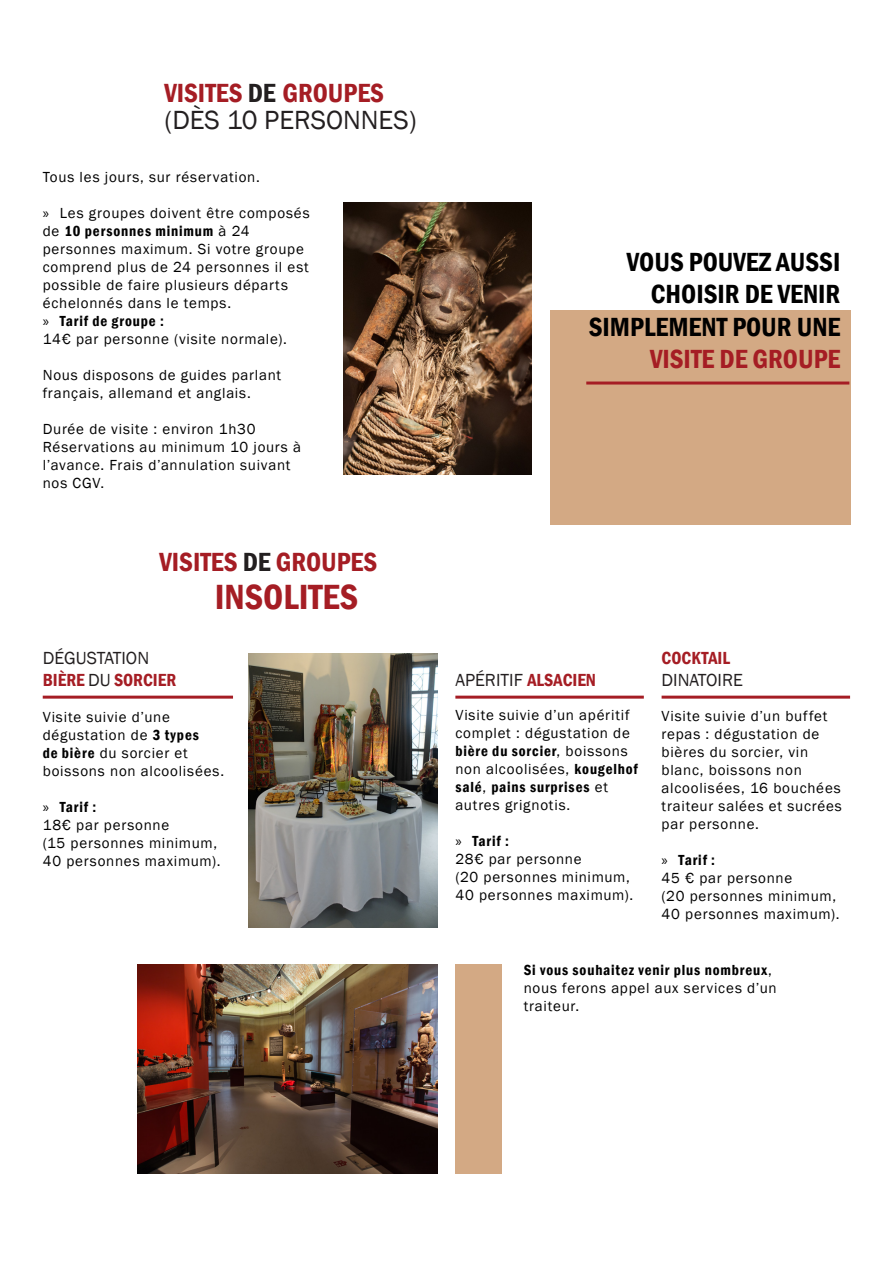
<style>
.page{position:relative;width:893px;height:1263px;background:#fff}
.page>*{position:absolute;margin:0;border:0;box-sizing:border-box;transform-origin:0 0}
.t1{font:600 condensed 36px "Franklin Gothic";color:#a51d24}
.t2{font:600 condensed 27px/32.4px "Franklin Gothic";color:#000;text-align:right}
.t3{font:600 condensed 27px "Franklin Gothic";color:#a51d24}
.t4{font:27px "Franklin Gothic";color:#231f20}
.t5{font:18px "Franklin Gothic";color:#231f20}
.t6{font:600 condensed 18px "Franklin Gothic";color:#a51d24}
.En-têtes_continus_Numéro_de_page{font:15px/18px "Franklin Gothic";letter-spacing:.05em;color:#000}
.t7{font:600 condensed 15px "Franklin Gothic";letter-spacing:.055em;color:#000}
.s1{color:#231f20}
.s2{font-family:"Myriad Pro"}
.s3{font-weight:600;font-stretch:condensed}
.s4{font-family:"Myriad Pro";font-weight:400;font-stretch:normal}
.s5{font-weight:400;font-stretch:normal;color:#231f20}
.s6{color:#a51d24}
.s7{font-weight:600;font-stretch:condensed;color:#a51d24}
</style>
<div class="page">
<div style="left:455px;top:964px;width:46px;height:210px;background:#d3a984"></div>
<div style="left:550px;top:310px;width:300px;height:214px;background:#d3a984"></div>
<hr style="left:586px;top:381px;width:263px;height:3px;background:#a51d24">
<img style="left:343px;top:202px;width:188px;height:273px">
<img style="left:249px;top:653px;width:189px;height:274px">
<hr style="left:43px;top:696px;width:190px;height:3px;background:#a51d24">
<hr style="left:455px;top:696px;width:189px;height:3px;background:#a51d24">
<hr style="left:662px;top:696px;width:188px;height:3px;background:#a51d24">
<img style="left:137px;top:964px;width:300px;height:210px">
<p class="t3" style="left:164px;top:75px;width:221px">VISITES <span class="s1">DE</span> GROUPES</p>
<p class="t4" style="left:164px;top:103px;width:254px">(DÈS 10 PERSONNES)</p>
<p class="En-têtes_continus_Numéro_de_page" style="left:43px;top:168px;width:219px">Tous les jours, sur réservation.</p>
<p class="En-têtes_continus_Numéro_de_page" style="left:43px;top:204px;width:268px"><span class="s2">»</span> Les groupes doivent être composés de <span class="s3">10 personnes minimum</span> à 24 personnes maximum. Si votre groupe comprend plus de 24 personnes il est possible de faire plusieurs départs échelonnés dans le temps.</p>
<p class="t7" style="left:43px;top:311px;width:123px"><span class="s4">»</span> Tarif de groupe :</p>
<p class="En-têtes_continus_Numéro_de_page" style="left:43px;top:330px;width:246px">14€ par personne (visite normale).</p>
<p class="En-têtes_continus_Numéro_de_page" style="left:43px;top:366px;width:240px">Nous disposons de guides parlant français, allemand et anglais.</p>
<p class="En-têtes_continus_Numéro_de_page" style="left:43px;top:420px;width:214px">Durée de visite : environ 1h30</p>
<p class="En-têtes_continus_Numéro_de_page" style="left:43px;top:438px;width:260px">Réservations au minimum 10 jours à l’avance. Frais d’annulation suivant nos CGV.</p>
<p class="t3" style="left:159px;top:544px;width:219px">VISITES <span class="s1">DE</span> GROUPES</p>
<p class="t1" style="left:215px;top:572px;width:145px">INSOLITES</p>
<p class="t5" style="left:43px;top:647px;width:108px">DÉGUSTATION</p>
<p class="t6" style="left:43px;top:668px;width:135px">BIÈRE <span class="s5">DU</span> SORCIER</p>
<p class="En-têtes_continus_Numéro_de_page" style="left:43px;top:708px;width:183px">Visite suivie d’une dégustation de <span class="s3">3 types<br>de bière</span> du sorcier et boissons non alcoolisées.</p>
<p class="t7" style="left:43px;top:797px;width:55px"><span class="s4">»</span> Tarif :</p>
<p class="En-têtes_continus_Numéro_de_page" style="left:43px;top:816px;width:128px">18€ par personne</p>
<p class="En-têtes_continus_Numéro_de_page" style="left:43px;top:834px;width:179px">(15 personnes minimum,<br>40 personnes maximum).</p>
<p class="t2" style="left:589px;top:245px;width:253px">VOUS POUVEZ AUSSI<br>CHOISIR DE VENIR<br>SIMPLEMENT POUR UNE<br><span class="s6">VISITE DE GROUPE</span></p>
<p class="t5" style="left:455px;top:668px;width:142px">APÉRITIF <span class="s7">ALSACIEN</span></p>
<p class="En-têtes_continus_Numéro_de_page" style="left:455px;top:706px;width:184px">Visite suivie d’un apéritif complet : dégustation de <span class="s3">bière du sorcier</span>, boissons non alcoolisées, <span class="s3">kougelhof salé</span>, <span class="s3">pains surprises</span> et autres grignotis.</p>
<p class="t7" style="left:455px;top:831px;width:55px"><span class="s4">»</span> Tarif :</p>
<p class="En-têtes_continus_Numéro_de_page" style="left:455px;top:850px;width:128px">28€ par personne</p>
<p class="En-têtes_continus_Numéro_de_page" style="left:455px;top:868px;width:179px">(20 personnes minimum,<br>40 personnes maximum).</p>
<p class="t6" style="left:662px;top:646px;width:70px">COCKTAIL</p>
<p class="t5" style="left:662px;top:668px;width:83px">DINATOIRE</p>
<p class="En-têtes_continus_Numéro_de_page" style="left:662px;top:707px;width:182px">Visite suivie d’un buffet repas : dégustation de bières du sorcier, vin blanc, boissons non alcoolisées, 16 bouchées traiteur salées et sucrées par personne.</p>
<p class="t7" style="left:662px;top:850px;width:55px"><span class="s4">»</span> Tarif :</p>
<p class="En-têtes_continus_Numéro_de_page" style="left:662px;top:869px;width:132px">45 € par personne</p>
<p class="En-têtes_continus_Numéro_de_page" style="left:662px;top:887px;width:179px">(20 personnes minimum,<br>40 personnes maximum).</p>
<p class="En-têtes_continus_Numéro_de_page" style="left:524px;top:961px;width:254px"><span class="s3">Si vous souhaitez venir plus nombreux</span>, nous ferons appel aux services d’un traiteur.</p>
</div>
